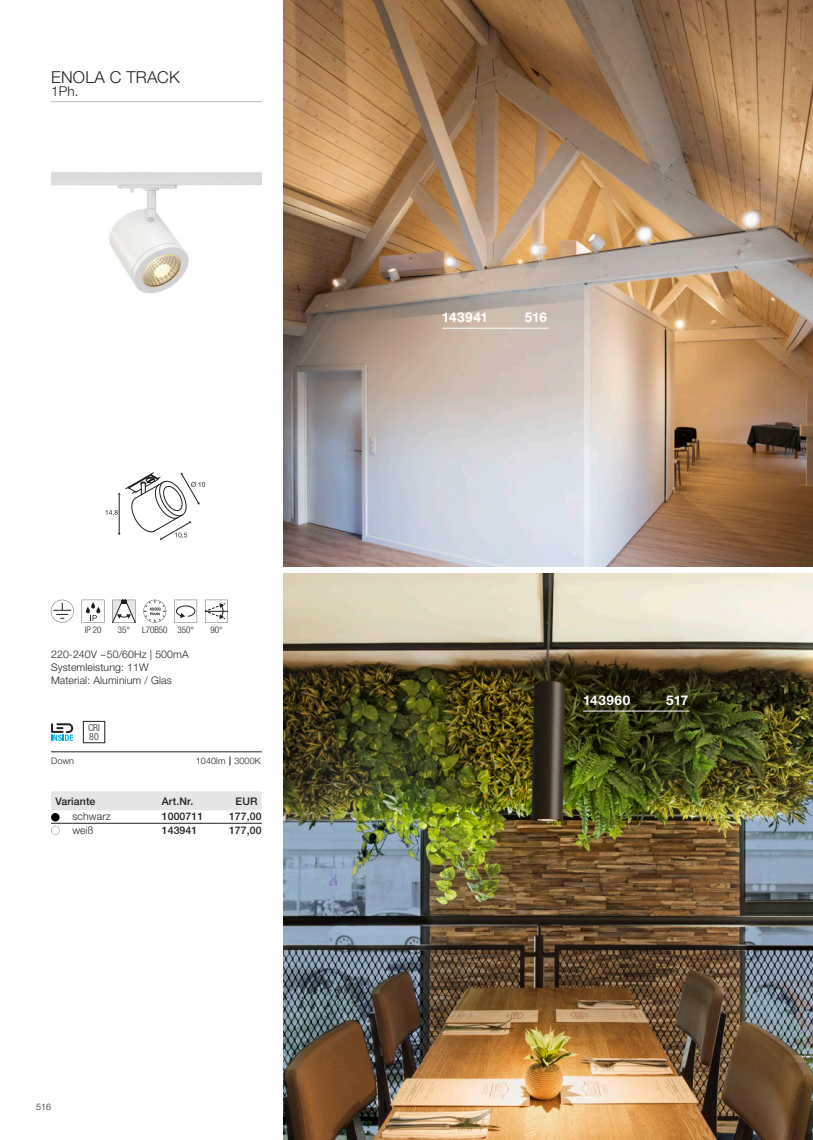
<style>
.page{position:relative;width:813px;height:1140px;background:#fff}
.page>*{position:absolute;margin:0;border:0;box-sizing:border-box;transform-origin:0 0}
.t1{font:300 16.5px "Helvetica Neue LTW1 G";letter-spacing:.01em;color:#231f20}
.t2{font:700 13.5px "Helvetica Neue LTW1 G";letter-spacing:.015em;color:#fff}
.t3{font:300 13.5px "Helvetica Neue LTW1 G";color:#231f20}
.t4{font:300 10.5px/12.8px "Helvetica Neue LTW1 G";letter-spacing:.01em;color:#231f20}
.t5{font:500 10.5px "Helvetica Neue LTW1 G";letter-spacing:.01em;color:#231f20}
.t6{font:300 condensed 9.75px/9px "Helvetica Neue LTW1 G";color:#231f20}
.t7{font:300 condensed 9px "Helvetica Neue LTW1 G";color:#231f20}
.t8{font:300 9px "Helvetica Neue LTW1 G";letter-spacing:.01em;color:#231f20}
</style>
<div class="page">
<hr style="left:51px;top:101px;width:210px;height:1px;background:#bcbdc0">
<img style="left:51px;top:172px;width:210px;height:122px">
<svg style="left:105px;top:472px;width:100px;height:68px"></svg>
<svg style="left:51px;top:600px;width:23px;height:22px"></svg>
<svg style="left:82px;top:600px;width:22px;height:21px"></svg>
<svg style="left:112px;top:600px;width:23px;height:22px"></svg>
<svg style="left:143px;top:600px;width:23px;height:22px"></svg>
<svg style="left:174px;top:600px;width:23px;height:22px"></svg>
<svg style="left:204px;top:600px;width:24px;height:22px"></svg>
<svg style="left:51px;top:723px;width:22px;height:18px"></svg>
<img style="left:283px;top:0;width:529px;height:567px">
<img style="left:283px;top:573px;width:529px;height:567px">
<hr style="left:441px;top:328px;width:107px;height:1px;background:#fff">
<hr style="left:583px;top:710px;width:106px;height:1px;background:#fff">
<hr style="left:51px;top:751px;width:40px;height:1px;background:#231f20">
<hr style="left:91px;top:751px;width:104px;height:1px;background:#231f20">
<hr style="left:195px;top:751px;width:35px;height:1px;background:#231f20">
<hr style="left:230px;top:751px;width:31px;height:1px;background:#231f20">
<div style="left:51px;top:813px;width:9px;height:8px;background:#000001;border-radius:50%"></div>
<div style="left:83px;top:721px;width:22px;height:22px;border:1px solid #231f20"></div>
<div style="left:51px;top:791px;width:210px;height:19px;background:#e6e6e6"></div>
<svg style="left:51px;top:823px;width:21px;height:11px"></svg>
<hr style="left:72px;top:823px;width:90px;height:1px;background:#231f20">
<hr style="left:162px;top:823px;width:44px;height:1px;background:#231f20">
<hr style="left:217px;top:823px;width:44px;height:1px;background:#231f20">
<h1 class="t1" style="left:51px;top:67px;width:130px">ENOLA C TRACK</h1>
<p class="t3" style="left:51px;top:83px;width:29px">1Ph.</p>
<p class="t7" style="left:85px;top:625px;width:18px">IP 20</p>
<p class="t7" style="left:118px;top:625px;width:14px">35°</p>
<p class="t7" style="left:142px;top:625px;width:53px">L70B50 350°</p>
<p class="t7" style="left:210px;top:625px;width:14px">90°</p>
<p class="t4" style="left:51px;top:648px;width:139px">220-240V ~50/60Hz | 500mA<br>Systemleistung: 11W<br>Material: Aluminium / Glas</p>
<p class="t6" style="left:88px;top:723px;width:13px">CRI<br>80</p>
<p class="t8" style="left:51px;top:755px;width:24px">Down</p>
<p class="t8" style="left:196px;top:755px;width:66px">1040lm 3000K</p>
<p class="t5" style="left:55px;top:794px;width:42px">Variante</p>
<p class="t5" style="left:162px;top:794px;width:33px">Art.Nr.</p>
<p class="t5" style="left:235px;top:794px;width:23px">EUR</p>
<p class="t4" style="left:72px;top:810px;width:40px">schwarz</p>
<p class="t5" style="left:162px;top:810px;width:43px">1000711</p>
<p class="t5" style="left:229px;top:810px;width:34px">177,00</p>
<p class="t4" style="left:72px;top:823px;width:23px">weiß</p>
<p class="t5" style="left:162px;top:823px;width:37px">143941</p>
<p class="t5" style="left:229px;top:823px;width:34px">177,00</p>
<p class="t8" style="left:36px;top:1101px;width:17px">516</p>
<p class="t2" style="left:441px;top:309px;width:48px">143941</p>
<p class="t2" style="left:524px;top:309px;width:24px">516</p>
<p class="t2" style="left:583px;top:691px;width:49px">143960</p>
<p class="t2" style="left:666px;top:691px;width:23px">517</p>
</div>
